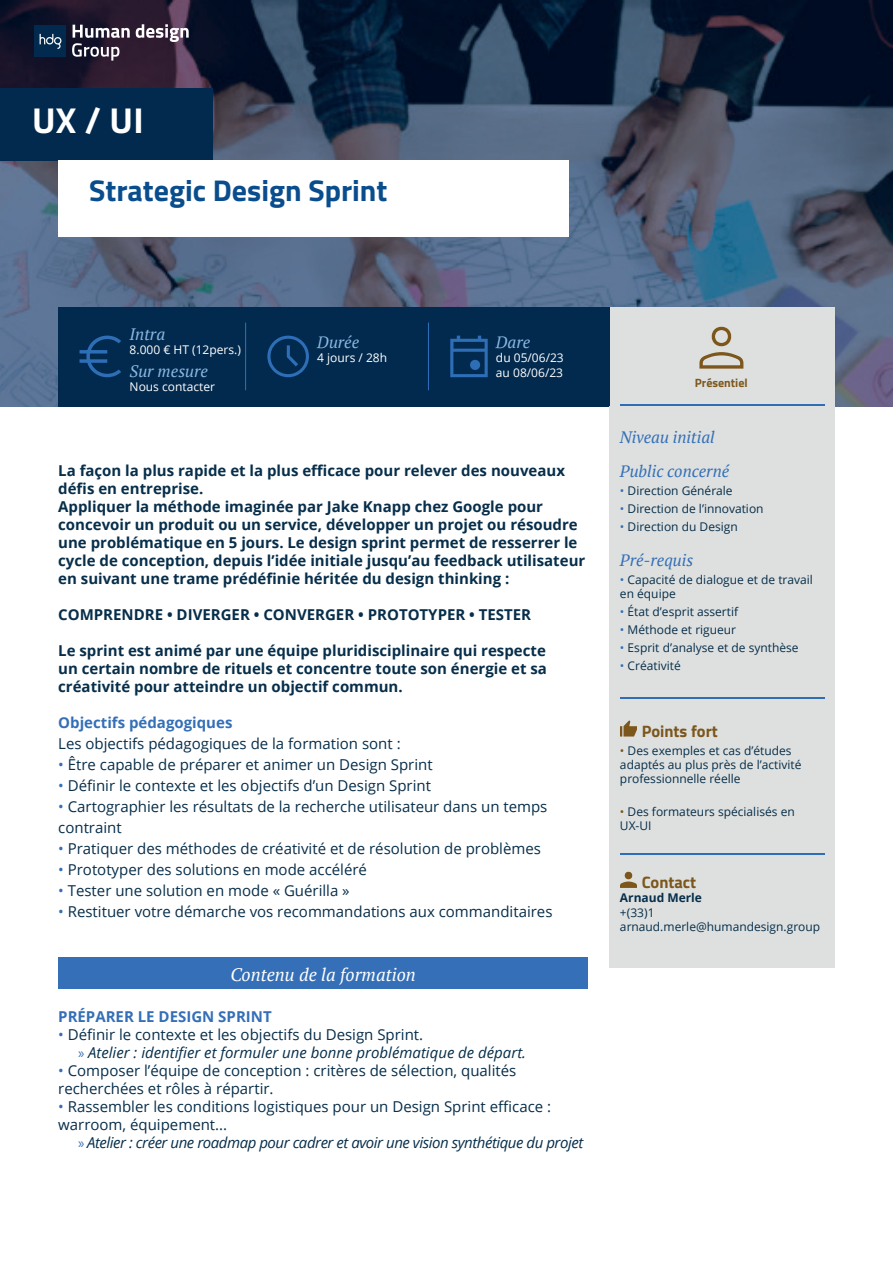
<style>
.page{position:relative;width:893px;height:1263px;background:#fff}
.page>*{position:absolute;margin:0;border:0;box-sizing:border-box;transform-origin:0 0}
.t1{font:700 36px "Titillium";color:#fff}
.t2{font:700 30px "Titillium";color:#094d8d}
.t3{font:italic 18px "PT Serif";color:#fff}
.t4{font:italic 16.5px "PT Serif";color:#346fb7}
.t5{font:italic 16.5px "PT Serif";color:#8ab7e2}
.t6{font:700 16.5px "Titillium";color:#7c561b}
.t7{font:15px/18px "Open Sans";color:#072e4a}
.t8{font:700 15px/18px "Open Sans";color:#072e4a}
.t9{font:italic 15px "Open Sans";letter-spacing:-.03em;color:#072e4a}
.t10{font:italic 15px "Open Sans";color:#072e4a}
.t11{font:700 15px "Open Sans";color:#346fb7}
.t12{font:12px/14.4px "Open Sans";color:#072e4a}
.t13{font:12px "Open Sans";color:#fff}
.t14{font:700 12px "Open Sans";color:#072e4a}
.t15{font:700 12px "Titillium";color:#7f581c}
.s1{color:#346fb7}
.s2{font-family:"Myriad Pro";font-style:normal;color:#346fb7}
.s3{color:#7c561b}
</style>
<div class="page">
<img style="left:0;top:0;width:893px;height:406px">
<div style="left:34px;top:25px;width:32px;height:32px;background:#022a4e"></div>
<svg style="left:136px;top:24px;width:53px;height:18px"></svg>
<svg style="left:72px;top:25px;width:58px;height:36px"></svg>
<svg style="left:40px;top:34px;width:21px;height:15px"></svg>
<div style="left:609px;top:307px;width:226px;height:111px;background:#dde0df"></div>
<div style="left:58px;top:307px;width:551px;height:99px;background:#022a4e"></div>
<hr style="left:245px;top:323px;width:1px;height:67px;background:#2d6eb7">
<hr style="left:428px;top:323px;width:1px;height:67px;background:#2d6eb7">
<svg style="left:450px;top:336px;width:38px;height:41px"></svg>
<svg style="left:80px;top:336px;width:41px;height:41px"></svg>
<svg style="left:267px;top:336px;width:42px;height:41px"></svg>
<div style="left:609px;top:406px;width:226px;height:562px;background:#dde0df"></div>
<div style="left:58px;top:958px;width:530px;height:31px;background:#346fb7"></div>
<svg style="left:620px;top:720px;width:17px;height:16px"></svg>
<hr style="left:620px;top:405px;width:204px;height:1px;background:#2d6eb7">
<hr style="left:620px;top:697px;width:204px;height:2px;background:#2d6eb7">
<hr style="left:620px;top:853px;width:204px;height:1px;background:#2d6eb7">
<svg style="left:620px;top:872px;width:17px;height:16px"></svg>
<div style="left:0;top:88px;width:213px;height:72px;background:#022a4e"></div>
<div style="left:58px;top:160px;width:510px;height:77px;background:#fff"></div>
<svg style="left:699px;top:327px;width:44px;height:42px"></svg>
<p class="t1" style="left:32px;top:93px;width:113px">UX / UI</p>
<p class="t2" style="left:89px;top:167px;width:300px">Strategic Design Sprint</p>
<p class="t5" style="left:130px;top:323px;width:37px">Intra</p>
<p class="t13" style="left:130px;top:342px;width:113px">8.000 € HT (12pers.)</p>
<p class="t5" style="left:130px;top:360px;width:80px">Sur mesure</p>
<p class="t13" style="left:130px;top:378px;width:87px">Nous contacter</p>
<p class="t5" style="left:317px;top:332px;width:44px">Durée</p>
<p class="t13" style="left:317px;top:350px;width:71px">4 jours / 28h</p>
<p class="t5" style="left:496px;top:332px;width:36px">Dare</p>
<p class="t13" style="left:496px;top:350px;width:69px">du 05/06/23</p>
<p class="t13" style="left:496px;top:364px;width:69px">au 08/06/23</p>
<p class="t8" style="left:58px;top:461px;width:508px">La façon la plus rapide et la plus efficace pour relever des nouveaux défis en entreprise.</p>
<p class="t8" style="left:58px;top:497px;width:529px">Appliquer la méthode imaginée par Jake Knapp chez Google pour concevoir un produit ou un service, développer un projet ou résoudre une problématique en 5 jours. Le design sprint permet de resserrer le cycle de conception, depuis l’idée initiale jusqu’au feedback utilisateur en suivant une trame prédéfinie héritée du design thinking :</p>
<p class="t8" style="left:58px;top:605px;width:474px">COMPRENDRE • DIVERGER • CONVERGER • PROTOTYPER • TESTER</p>
<p class="t8" style="left:58px;top:641px;width:490px;text-align:justify">Le sprint est animé par une équipe pluridisciplinaire qui respecte un certain nombre de rituels et concentre toute son énergie et sa créativité pour atteindre un objectif commun.</p>
<p class="t11" style="left:58px;top:712px;width:176px">Objectifs pédagogiques</p>
<p class="t7" style="left:58px;top:734px;width:344px">Les objectifs pédagogiques de la formation sont :</p>
<p class="t7" style="left:58px;top:755px;width:376px"><span class="s1">•</span> Être capable de préparer et animer un Design Sprint</p>
<p class="t7" style="left:58px;top:776px;width:374px"><span class="s1">•</span> Définir le contexte et les objectifs d’un Design Sprint</p>
<p class="t7" style="left:58px;top:795px;width:491px;line-height:21px"><span class="s1">•</span> Cartographier les résultats de la recherche utilisateur dans un temps contraint</p>
<p class="t7" style="left:58px;top:839px;width:484px"><span class="s1">•</span> Pratiquer des méthodes de créativité et de résolution de problèmes</p>
<p class="t7" style="left:58px;top:860px;width:310px"><span class="s1">•</span> Prototyper des solutions en mode accéléré</p>
<p class="t7" style="left:58px;top:881px;width:293px"><span class="s1">•</span> Tester une solution en mode « Guérilla »</p>
<p class="t7" style="left:58px;top:902px;width:496px"><span class="s1">•</span> Restituer votre démarche vos recommandations aux commanditaires</p>
<p class="t3" style="left:230px;top:963px;width:187px">Contenu de la formation</p>
<p class="t11" style="left:58px;top:1006px;width:215px">PRÉPARER LE DESIGN SPRINT</p>
<p class="t7" style="left:58px;top:1025px;width:366px"><span class="s1">•</span> Définir le contexte et les objectifs du Design Sprint.</p>
<p class="t10" style="left:78px;top:1042px;width:449px"><span class="s2">»</span> Atelier : identifier et formuler une bonne problématique de départ.</p>
<p class="t7" style="left:58px;top:1061px;width:460px"><span class="s1">•</span> Composer l’équipe de conception : critères de sélection, qualités recherchées et rôles à répartir.</p>
<p class="t7" style="left:58px;top:1097px;width:494px"><span class="s1">•</span> Rassembler les conditions logistiques pour un Design Sprint efficace : warroom, équipement...</p>
<p class="t9" style="left:78px;top:1132px;width:507px"><span class="s2">»</span> Atelier : créer une roadmap pour cadrer et avoir une vision synthétique du projet</p>
<p class="t15" style="left:695px;top:373px;width:54px">Présentiel</p>
<p class="t4" style="left:620px;top:426px;width:96px">Niveau initial</p>
<p class="t4" style="left:620px;top:461px;width:111px">Public concerné</p>
<p class="t12" style="left:620px;top:483px;width:114px"><span class="s1">•</span> Direction Générale</p>
<p class="t12" style="left:620px;top:501px;width:145px"><span class="s1">•</span> Direction de l’innovation</p>
<p class="t12" style="left:620px;top:519px;width:119px"><span class="s1">•</span> Direction du Design</p>
<p class="t4" style="left:620px;top:549px;width:75px">Pré-requis</p>
<p class="t12" style="left:620px;top:572px;width:194px"><span class="s1">•</span> Capacité de dialogue et de travail en équipe</p>
<p class="t12" style="left:620px;top:604px;width:120px"><span class="s1">•</span> État d’esprit assertif</p>
<p class="t12" style="left:620px;top:622px;width:118px"><span class="s1">•</span> Méthode et rigueur</p>
<p class="t12" style="left:620px;top:640px;width:180px"><span class="s1">•</span> Esprit d’analyse et de synthèse</p>
<p class="t12" style="left:620px;top:658px;width:62px"><span class="s1">•</span> Créativité</p>
<p class="t6" style="left:642px;top:718px;width:78px">Points fort</p>
<p class="t12" style="left:620px;top:743px;width:183px"><span class="s3">•</span> Des exemples et cas d’études adaptés au plus près de l’activité professionnelle réelle</p>
<p class="t12" style="left:620px;top:804px;width:176px"><span class="s3">•</span> Des formateurs spécialisés en<br>UX-UI</p>
<p class="t6" style="left:642px;top:869px;width:56px">Contact</p>
<p class="t14" style="left:620px;top:889px;width:84px">Arnaud Merle</p>
<p class="t12" style="left:620px;top:905px;width:36px">+(33)1</p>
<p class="t12" style="left:620px;top:919px;width:202px">arnaud.merle@humandesign.group</p>
</div>
